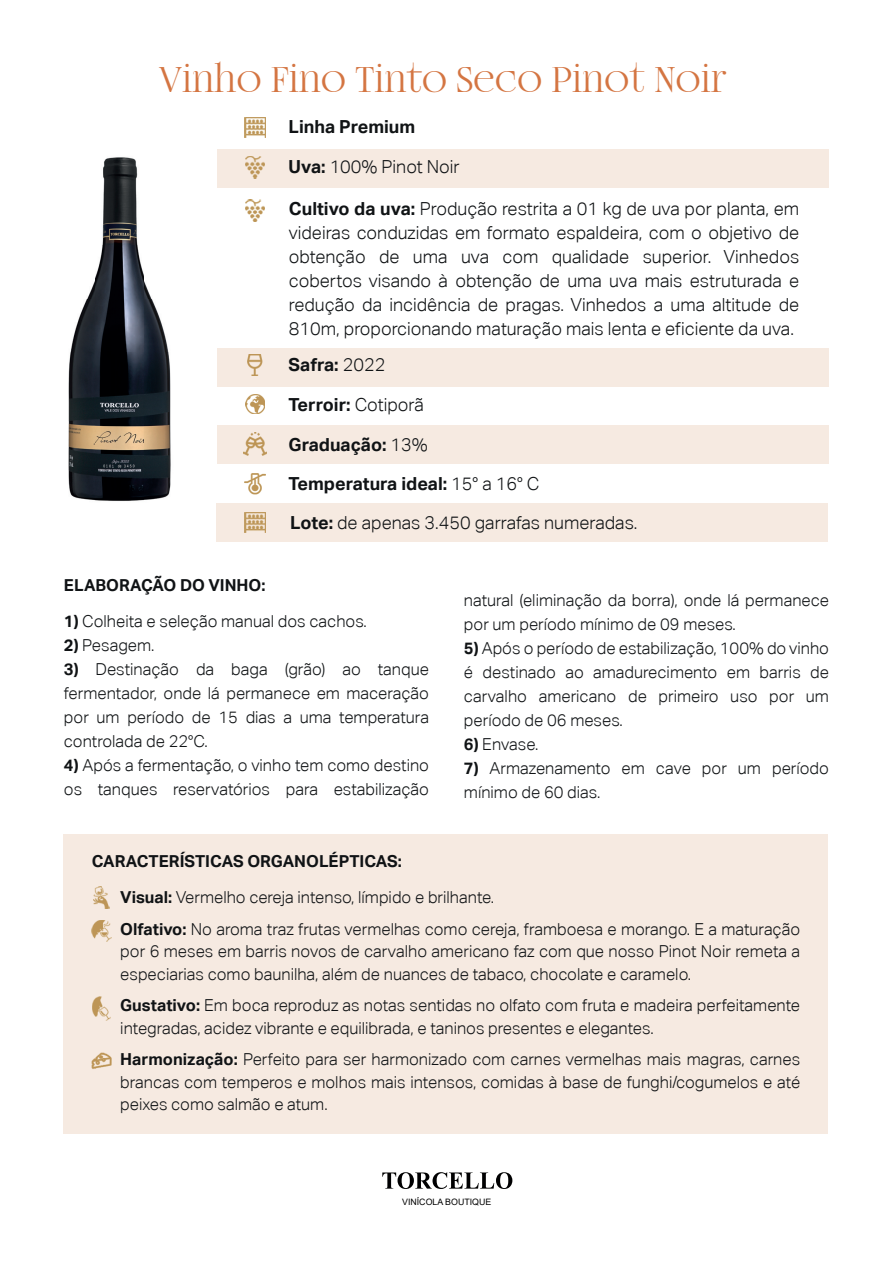
<style>
.page{position:relative;width:893px;height:1263px;background:#fff}
.page>*{position:absolute;margin:0;border:0;box-sizing:border-box;transform-origin:0 0}
.t1{font:42px "Fogtwo No 5";color:#d47542}
.t2{font:300 18px/24px "Aktiv Grotesk";color:#101315;text-align:justify}
.t3{font:700 18px "Aktiv Grotesk";color:#101315}
.t4{font:300 16.5px/24px "Aktiv Grotesk";color:#101315}
.t5{font:700 16.5px "Aktiv Grotesk";color:#101315}
.t6{font:8.85px "Arial";color:#000001}
.s1{font-weight:700}
.s2{font-weight:300}
</style>
<div class="page">
<img style="left:68px;top:157px;width:103px;height:344px">
<div style="left:63px;top:834px;width:765px;height:300px;background:#f6eae1"></div>
<img style="left:92px;top:996px;width:19px;height:25px">
<img style="left:92px;top:920px;width:19px;height:21px">
<img style="left:94px;top:887px;width:15px;height:22px">
<img style="left:91px;top:1052px;width:21px;height:17px">
<div style="left:217px;top:149px;width:612px;height:39px;background:#f6eae1"></div>
<img style="left:246px;top:156px;width:19px;height:22px">
<img style="left:245px;top:117px;width:21px;height:21px">
<img style="left:246px;top:200px;width:19px;height:22px">
<div style="left:217px;top:348px;width:611px;height:39px;background:#f6eae1"></div>
<img style="left:247px;top:354px;width:16px;height:22px">
<img style="left:246px;top:394px;width:19px;height:20px">
<div style="left:217px;top:425px;width:611px;height:39px;background:#f6eae1"></div>
<img style="left:244px;top:432px;width:23px;height:24px">
<img style="left:244px;top:473px;width:22px;height:22px">
<div style="left:217px;top:503px;width:611px;height:39px;background:#f6eae1"></div>
<img style="left:245px;top:512px;width:21px;height:21px">
<svg style="left:382px;top:1172px;width:130px;height:17px"></svg>
<h1 class="t1" style="left:159px;top:60px;width:569px">Vinho Fino Tinto Seco Pinot Noir</h1>
<p class="t3" style="left:288px;top:116px;width:128px">Linha Premium</p>
<p class="t2" style="left:289px;top:155px;width:172px"><span class="s1">Uva:</span> 100% Pinot Noir</p>
<p class="t2" style="left:289px;top:197px;width:512px"><span class="s1">Cultivo da uva:</span> Produção restrita a 01 kg de uva por planta, em videiras conduzidas em formato espaldeira, com o objetivo de obtenção de uma uva com qualidade superior. Vinhedos cobertos visando à obtenção de uma uva mais estruturada e redução da incidência de pragas. Vinhedos a uma altitude de 810m, proporcionando maturação mais lenta e eficiente da uva.</p>
<p class="t3" style="left:289px;top:353px;width:98px">Safra: <span class="s2">2022</span></p>
<p class="t3" style="left:289px;top:393px;width:137px">Terroir: <span class="s2">Cotiporã</span></p>
<p class="t2" style="left:289px;top:425px;width:350px;line-height:39px;text-align:left"><span class="s1">Graduação:</span> 13%<br><span class="s1">Temperatura ideal:</span> 15° a 16° C<br><span class="s1">Lote:</span> de apenas 3.450 garrafas numeradas.</p>
<p class="t5" style="left:64px;top:575px;width:203px">ELABORAÇÃO DO VINHO:</p>
<p class="t4" style="left:64px;top:609px;width:304px"><span class="s1">1)</span> Colheita e seleção manual dos cachos.</p>
<p class="t4" style="left:64px;top:633px;width:92px"><span class="s1">2)</span> Pesagem.</p>
<p class="t4" style="left:64px;top:657px;width:367px;text-align:justify"><span class="s1">3)</span> Destinação da baga (grão) ao tanque fermentador, onde lá permanece em maceração por um período de 15 dias a uma temperatura controlada de 22°C.</p>
<p class="t4" style="left:64px;top:753px;width:367px"><span class="s1">4)</span> Após a fermentação, o vinho tem como destino os tanques reservatórios para estabilização</p>
<p class="t5" style="left:92px;top:851px;width:312px">CARACTERÍSTICAS ORGANOLÉPTICAS:</p>
<p class="t4" style="left:464px;top:588px;width:367px">natural (eliminação da borra), onde lá permanece por um período mínimo de 09 meses.</p>
<p class="t4" style="left:464px;top:636px;width:367px;text-align:justify"><span class="s1">5)</span> Após o período de estabilização, 100% do vinho é destinado ao amadurecimento em barris de carvalho americano de primeiro uso por um período de 06 meses.</p>
<p class="t4" style="left:464px;top:732px;width:76px"><span class="s1">6)</span> Envase.</p>
<p class="t4" style="left:464px;top:756px;width:367px"><span class="s1">7)</span> Armazenamento em cave por um período mínimo de 60 dias.</p>
<p class="t4" style="left:120px;top:882px;width:681px;line-height:31.5px"><span class="s1">Visual:</span> Vermelho cereja intenso, límpido e brilhante.<br><span class="s1">Olfativo:</span> No aroma traz frutas vermelhas como cereja, framboesa e morango. E a maturação</p>
<p class="t4" style="left:120px;top:940px;width:681px;line-height:22.5px">por 6 meses em barris novos de carvalho americano faz com que nosso Pinot Noir remeta a especiarias como baunilha, além de nuances de tabaco, chocolate e caramelo.</p>
<p class="t4" style="left:120px;top:994px;width:681px;line-height:22.5px"><span class="s1">Gustativo:</span> Em boca reproduz as notas sentidas no olfato com fruta e madeira perfeitamente integradas, acidez vibrante e equilibrada, e taninos presentes e elegantes.</p>
<p class="t4" style="left:120px;top:1048px;width:681px;line-height:22.5px;text-align:justify"><span class="s1">Harmonização:</span> Perfeito para ser harmonizado com carnes vermelhas mais magras, carnes brancas com temperos e molhos mais intensos, comidas à base de funghi/cogumelos e até peixes como salmão e atum.</p>
<p class="t6" style="left:402px;top:1195px;width:91px">VINÍCOLA BOUTIQUE</p>
</div>
